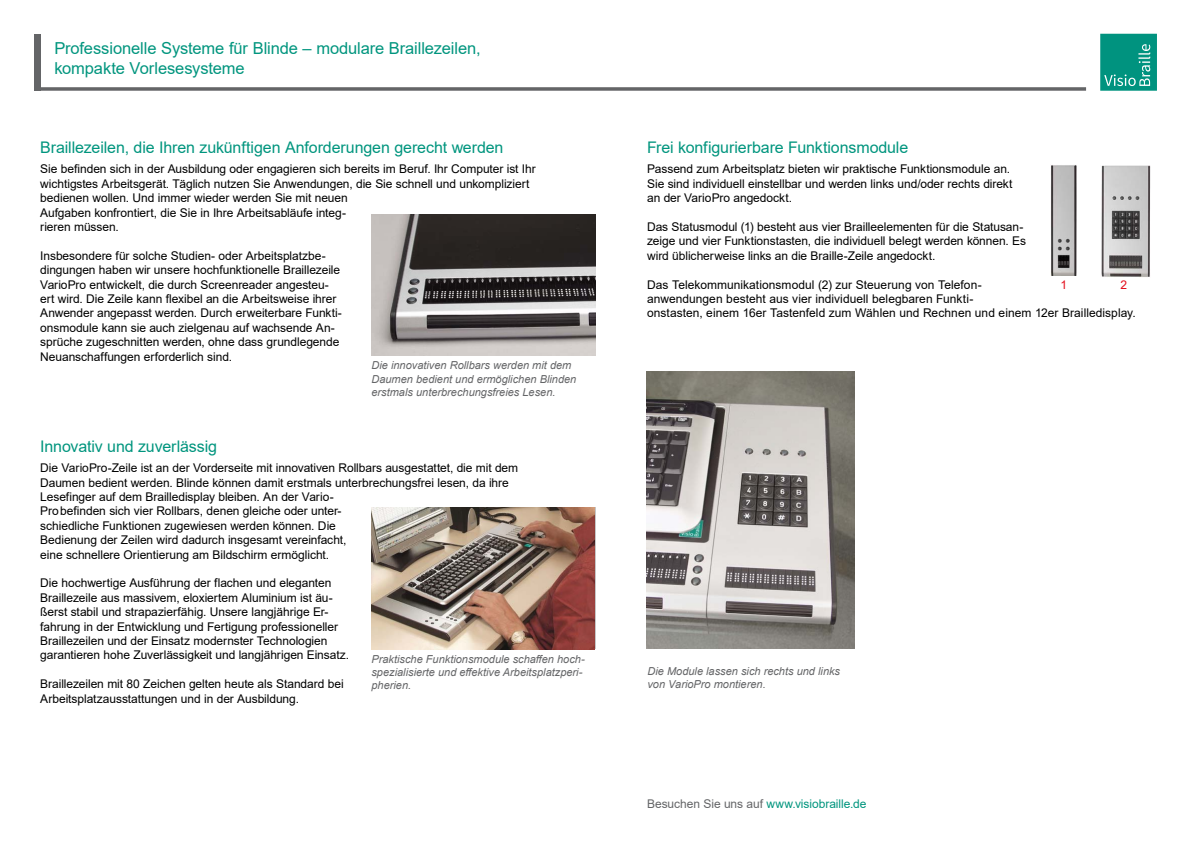
<style>
.page{position:relative;width:1191px;height:842px;background:#fff}
.page>*{position:absolute;margin:0;border:0;box-sizing:border-box;transform-origin:0 0}
.t1{font:16.5px/19.8px "Arial";letter-spacing:-.01em;color:#00957e}
.t2{font:16px "Arial";letter-spacing:-.005em;color:#00957e}
.t3{font:12px/14.4px "Arial";letter-spacing:-.005em;color:#000}
.t4{font:12px "Arial";letter-spacing:-.005em;color:#00957e}
.t5{font:12px "Arial";color:#e30c1a}
.t6{font:italic 11px/13.2px "Arial";color:#646567}
.s1{color:#646567}
</style>
<div class="page">
<div style="left:34px;top:34px;width:6px;height:57px;background:#646567"></div>
<svg style="left:40px;top:87px;width:1046px;height:4px;background:#767779"></svg>
<svg style="left:1100px;top:34px;width:57px;height:57px;background:#169c8a"></svg>
<img style="left:646px;top:371px;width:208px;height:278px">
<img style="left:371px;top:214px;width:224px;height:142px">
<img style="left:371px;top:507px;width:224px;height:142px">
<img style="left:1051px;top:165px;width:25px;height:111px">
<img style="left:1101px;top:166px;width:49px;height:111px">
<h1 class="t1" style="left:54px;top:38px;width:428px">Professionelle Systeme für Blinde – modulare Braillezeilen, kompakte Vorlesesysteme</h1>
<h2 class="t2" style="left:40px;top:137px;width:465px">Braillezeilen, die Ihren zukünftigen Anforderungen gerecht werden</h2>
<p class="t3" style="left:40px;top:162px;width:497px">Sie befinden sich in der Ausbildung oder engagieren sich bereits im Beruf. Ihr Computer ist Ihr wichtigstes Arbeitsgerät. Täglich nutzen Sie Anwendungen, die Sie schnell und unkompliziert bedienen wollen. Und immer wieder werden Sie mit neuen<br>Aufgaben konfrontiert, die Sie in Ihre Arbeitsabläufe integ-<br>rieren müssen.</p>
<p class="t3" style="left:40px;top:248px;width:303px">Insbesondere für solche Studien- oder Arbeitsplatzbe&shy;dingungen haben wir unsere hochfunktionelle Braillezeile VarioPro entwickelt, die durch Screenreader angesteu&shy;ert wird. Die Zeile kann flexibel an die Arbeitsweise ihrer Anwender angepasst werden. Durch erweiterbare Funkti&shy;onsmodule kann sie auch zielgenau auf wachsende An&shy;sprüche zugeschnitten werden, ohne dass grundlegende Neuanschaffungen erforderlich sind.</p>
<p class="t6" style="left:371px;top:359px;width:206px">Die innovativen Rollbars werden mit dem<br>Daumen bedient und ermöglichen Blinden erstmals unterbrechungsfreies Lesen.</p>
<h2 class="t2" style="left:40px;top:435px;width:178px">Innovativ und zuverlässig</h2>
<p class="t3" style="left:40px;top:461px;width:479px">Die VarioPro-Zeile ist an der Vorderseite mit innovativen Rollbars ausgestattet, die mit dem Daumen bedient werden. Blinde können damit erstmals unterbrechungsfrei lesen, da ihre Lesefinger auf dem Brailledisplay bleiben. An der Vario-<br>Probefinden sich vier Rollbars, denen gleiche oder unter-<br>schiedliche Funktionen zugewiesen werden können. Die<br>Bedienung der Zeilen wird dadurch insgesamt vereinfacht,<br>eine schnellere Orientierung am Bildschirm ermöglicht.</p>
<p class="t3" style="left:40px;top:576px;width:310px">Die hochwertige Ausführung der flachen und eleganten Braillezeile aus massivem, eloxiertem Aluminium ist äu&shy;ßerst stabil und strapazierfähig. Unsere langjährige Er&shy;fahrung in der Entwicklung und Fertigung professioneller Braillezeilen und der Einsatz modernster Technologien garantieren hohe Zuverlässigkeit und langjährigen Einsatz.</p>
<p class="t3" style="left:40px;top:677px;width:305px">Braillezeilen mit 80 Zeichen gelten heute als Standard bei<br>Arbeitsplatzausstattungen und in der Ausbildung.</p>
<p class="t6" style="left:371px;top:653px;width:215px">Praktische Funktionsmodule schaffen hoch&shy;spezialisierte und effektive Arbeitsplatzperi&shy;pherien.</p>
<h2 class="t2" style="left:647px;top:137px;width:263px">Frei konfigurierbare Funktionsmodule</h2>
<p class="t3" style="left:647px;top:162px;width:367px">Passend zum Arbeitsplatz bieten wir praktische Funktionsmodule an.<br>Sie sind individuell einstellbar und werden links und/oder rechts direkt an der VarioPro angedockt.</p>
<p class="t3" style="left:647px;top:220px;width:380px">Das Statusmodul (1) besteht aus vier Brailleelementen für die Statusan&shy;zeige und vier Funktionstasten, die individuell belegt werden können. Es wird üblicherweise links an die Braille-Zeile angedockt.</p>
<p class="t3" style="left:647px;top:277px;width:490px">Das Telekommunikationsmodul (2) zur Steuerung von Telefon-<br>anwendungen besteht aus vier individuell belegbaren Funkti-<br>onstasten, einem 16er Tastenfeld zum Wählen und Rechnen und einem 12er Brailledisplay.</p>
<p class="t5" style="left:1060px;top:276px;width:8px">1</p>
<p class="t5" style="left:1120px;top:276px;width:8px">2</p>
<p class="t6" style="left:647px;top:664px;width:194px">Die Module lassen sich rechts und links von VarioPro montieren.</p>
<p class="t4" style="left:647px;top:795px;width:221px"><span class="s1">Besuchen Sie uns auf</span> www.visiobraille.de</p>
</div>
